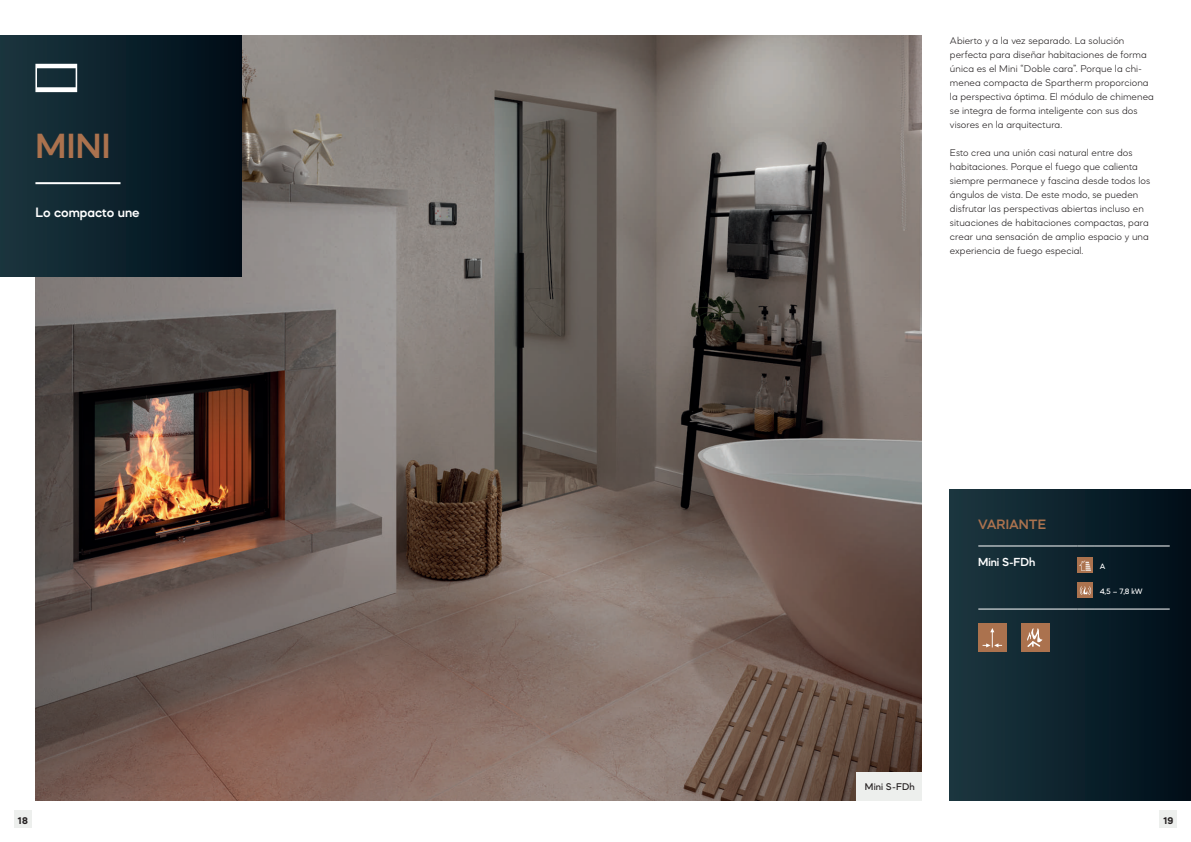
<style>
.page{position:relative;width:1191px;height:842px;background:#fff}
.page>*{position:absolute;margin:0;border:0;box-sizing:border-box;transform-origin:0 0}
.t1{font:600 36px "Mazzard M";color:#ab724e}
.t2{font:600 14px "Mazzard M";color:#fff}
.t3{font:600 14px "Mazzard M";color:#ab724e}
.t4{font:600 12px "Mazzard M";letter-spacing:-.01em;color:#fff}
.t5{font:300 10px/14px "Mazzard M";letter-spacing:.005em;color:#231f20}
.t6{font:500 10px "Mazzard M";letter-spacing:.015em;color:#231f20}
.t7{font:700 10px "Mazzard M";color:#231f20}
.t8{font:500 8px "Mazzard M";color:#fff}
</style>
<div class="page">
<img style="left:35px;top:35px;width:886px;height:766px">
<div style="left:950px;top:489px;width:241px;height:312px;background:linear-gradient(to right,#1d3841,#000e19)"></div>
<div style="left:978px;top:624px;width:28px;height:28px;background:#ab724e"></div>
<svg style="left:982px;top:628px;width:20px;height:19px"></svg>
<div style="left:1020px;top:624px;width:29px;height:28px;background:#ab724e"></div>
<svg style="left:1027px;top:628px;width:15px;height:19px"></svg>
<div style="left:856px;top:772px;width:65px;height:29px;background:#edefed"></div>
<div style="left:0;top:35px;width:241px;height:241px;background:linear-gradient(to right,#1a363f,#000c17)"></div>
<hr style="left:35px;top:182px;width:85px;height:2px;background:#fff">
<svg style="left:35px;top:64px;width:42px;height:28px"></svg>
<hr style="left:978px;top:546px;width:99px;height:1px;background:#fff">
<svg style="left:1077px;top:546px;width:17px;height:1px"></svg>
<hr style="left:1094px;top:546px;width:75px;height:1px;background:#fff">
<hr style="left:978px;top:609px;width:99px;height:1px;background:#fff">
<svg style="left:1077px;top:609px;width:17px;height:1px"></svg>
<hr style="left:1094px;top:609px;width:75px;height:1px;background:#fff">
<div style="left:1077px;top:558px;width:16px;height:15px;background:#ab724e"></div>
<svg style="left:1079px;top:560px;width:12px;height:11px"></svg>
<div style="left:1077px;top:582px;width:16px;height:16px;background:#ab724e"></div>
<svg style="left:1079px;top:586px;width:12px;height:9px"></svg>
<div style="left:14px;top:811px;width:17px;height:17px;background:#edefed"></div>
<div style="left:1159px;top:811px;width:17px;height:17px;background:#edefed"></div>
<h1 class="t1" style="left:35px;top:124px;width:76px">MINI</h1>
<h2 class="t2" style="left:35px;top:204px;width:106px">Lo compacto une</h2>
<p class="t5" style="left:950px;top:33px;width:205px">Abierto y a la vez separado. La solución perfecta para diseñar habitaciones de forma única es el Mini “Doble cara”. Porque la chi&shy;menea compacta de Spartherm proporciona la perspectiva óptima. El módulo de chimenea se integra de forma inteligente con sus dos visores en la arquitectura.</p>
<p class="t5" style="left:950px;top:145px;width:202px">Esto crea una unión casi natural entre dos habitaciones. Porque el fuego que calienta siempre permanece y fascina desde todos los ángulos de vista. De este modo, se pueden disfrutar las perspectivas abiertas incluso en situaciones de habitaciones compactas, para crear una sensación de amplio espacio y una experiencia de fuego especial.</p>
<h2 class="t3" style="left:978px;top:516px;width:69px">VARIANTE</h2>
<p class="t4" style="left:978px;top:554px;width:58px">Mini S-FDh</p>
<p class="t8" style="left:1099px;top:561px;width:7px">A</p>
<p class="t8" style="left:1099px;top:586px;width:44px">4,5 – 7,8 kW</p>
<p class="t6" style="left:865px;top:780px;width:52px">Mini S-FDh</p>
<p class="t7" style="left:18px;top:814px;width:12px">18</p>
<p class="t7" style="left:1163px;top:814px;width:12px">19</p>
</div>
